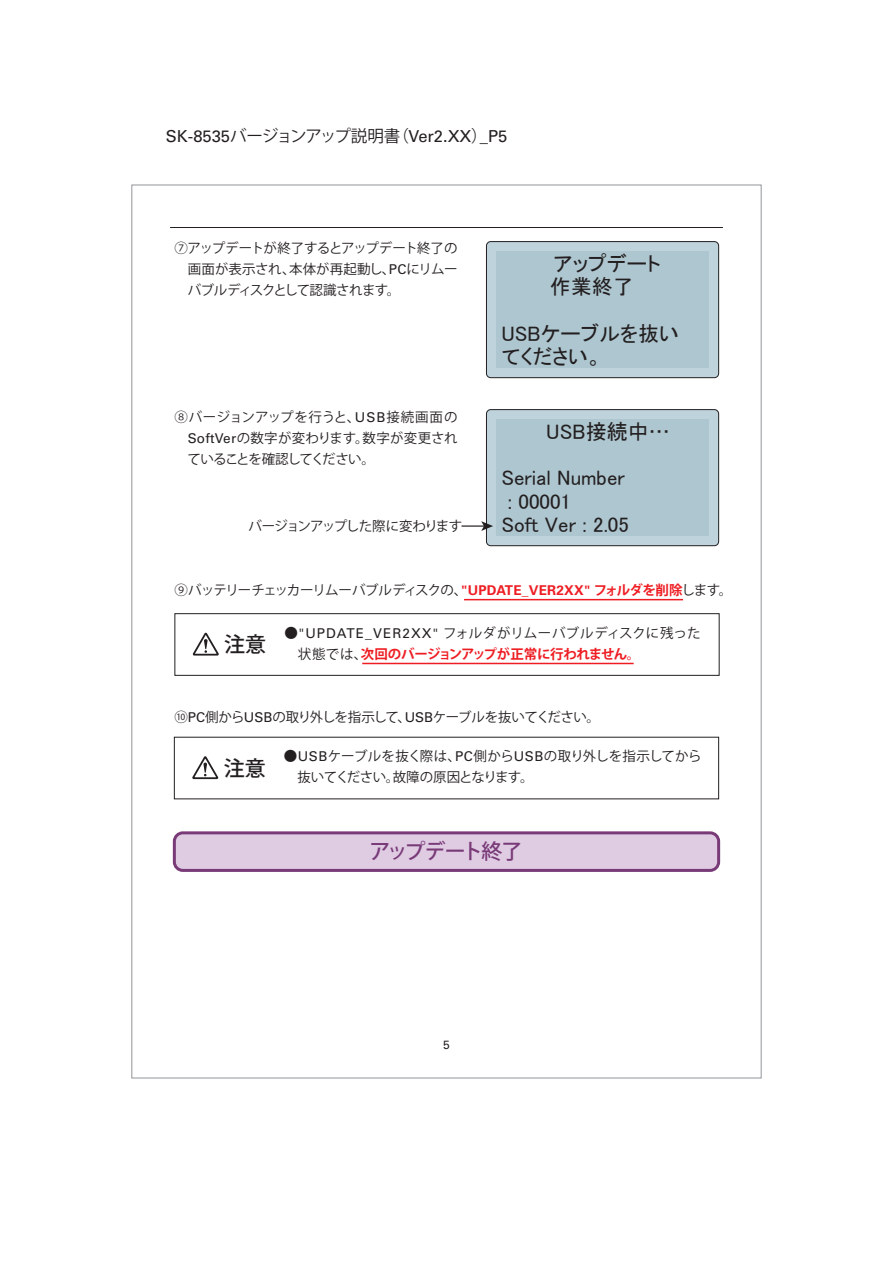
<style>
.page{position:relative;width:893px;height:1263px;background:#fff}
.page>*{position:absolute;margin:0;border:0;box-sizing:border-box;transform-origin:0 0}
.t1{font:21px/23.2px "MS P Gothic";color:#231f20}
.t2{font:500 21px "Koz Go Pro";letter-spacing:-.09em;color:#793a78}
.t3{font:500 21px "Koz Go Pro";color:#231f20}
.t4{font:16.5px "Univers";color:#231f20}
.t5{font:13.5px/21px "Koz Go Pro";letter-spacing:-.035em;color:#231f20;text-align:justify}
.t6{font:13.5px "Koz Go Pro";letter-spacing:-.075em;color:#231f20}
.t7{font:13.5px "Koz Go Pro";letter-spacing:.005em;color:#231f20}
.t8{font:700 13.5px "Koz Go Pro";letter-spacing:-.03em;color:#ee1d23}
.t9{font:13.5px "Koz Go Pro";letter-spacing:-.055em;color:#231f20}
.t10{font:12px "Univers";color:#231f20}
.s1{font-family:"Koz Go Pro"}
.s2{font-family:"Univers"}
.s3{font-family:"Univers";font-weight:700;color:#ee1d23}
.s4{font-weight:700;color:#ee1d23}
.s5{font-weight:400;color:#231f20}
</style>
<div class="page">
<div style="left:174px;top:833px;width:545px;height:37px;background:#dfcce3;border-radius:9px"></div>
<div style="left:173px;top:831px;width:547px;height:41px;border:3px solid #793a78;border-radius:9px"></div>
<svg style="left:192px;top:756px;width:27px;height:24px"></svg>
<div style="left:486px;top:410px;width:233px;height:136px;background:#bfd3dd;border-radius:4px"></div>
<div style="left:486px;top:409px;width:233px;height:137px;border:1px solid #231f20;border-radius:4px"></div>
<div style="left:496px;top:419px;width:213px;height:117px;background:#aec6d0"></div>
<hr style="left:461px;top:525px;width:24px;height:2px;background:#231f20">
<svg style="left:481px;top:521px;width:12px;height:10px"></svg>
<div style="left:175px;top:613px;width:544px;height:62px;border:1px solid #231f20"></div>
<svg style="left:192px;top:632px;width:27px;height:24px"></svg>
<hr style="left:464px;top:599px;width:219px;height:1px;background:#ee1d23">
<hr style="left:362px;top:663px;width:272px;height:1px;background:#ee1d23">
<hr style="left:170px;top:227px;width:553px;height:1px;background:#231f20">
<div style="left:486px;top:242px;width:233px;height:136px;background:#bfd3dd;border-radius:4px"></div>
<div style="left:486px;top:241px;width:233px;height:137px;border:1px solid #231f20;border-radius:4px"></div>
<div style="left:496px;top:251px;width:213px;height:117px;background:#aec6d0"></div>
<p class="t4" style="left:166px;top:127px;width:343px">SK-8535<span class="s1">バージョンアップ説明書（</span>Ver2.XX<span class="s1">）</span>_P5</p>
<p class="t5" style="left:188px;top:238px;width:271px;text-indent:-14px">⑦アップデートが終了するとアップデート終了の画面が表示され、本体が再起動し、<span class="s2">PC</span>にリムーバブルディスクとして認識されます。</p>
<h1 class="t1" style="left:501px;top:252px;width:161px;text-indent:38px">　アップデート　　　 作業終了</h1>
<h1 class="t1" style="left:501px;top:321px;width:179px">USBケーブルを抜いてください。</h1>
<p class="t5" style="left:187px;top:406px;width:272px;text-indent:-13px">⑧バージョンアップを行うと、<span class="s2">USB</span>接続画面の<span class="s2">SoftVer</span>の数字が変わります。数字が変更されていることを確認してください。</p>
<h1 class="t1" style="left:546px;top:420px;width:125px">USB接続中…</h1>
<h1 class="t1" style="left:508px;top:466px;width:118px;text-indent:-6px">Serial Number : 00001</h1>
<p class="t9" style="left:248px;top:518px;width:215px">バージョンアップした際に変わります</p>
<h1 class="t1" style="left:501px;top:513px;width:129px">Soft Ver : 2.05</h1>
<p class="t6" style="left:174px;top:581px;width:559px">⑨バッテリーチェッカーリムーバブルディスクの、<span class="s3">"UPDATE_VER2XX"</span> <span class="s4">フォルダを削除</span>します。</p>
<h1 class="t3" style="left:224px;top:631px;width:44px">注意</h1>
<p class="t7" style="left:284px;top:624px;width:418px">●<span class="s2">"UPDATE_VER2XX"</span> フォルダがリムーバブルディスクに残った</p>
<p class="t8" style="left:298px;top:645px;width:344px"><span class="s5">状態では、</span>次回のバージョンアップが正常に行われません。</p>
<p class="t5" style="left:174px;top:707px;width:427px">⑩<span class="s2">PC</span>側から<span class="s2">USB</span>の取り外しを指示して、<span class="s2">USB</span>ケーブルを抜いてください。</p>
<p class="t5" style="left:284px;top:746px;width:419px">●<span class="s2">USB</span>ケーブルを抜く際は、<span class="s2">PC</span>側から<span class="s2">USB</span>の取り外しを指示してから</p>
<h1 class="t3" style="left:224px;top:754px;width:44px">注意</h1>
<p class="t5" style="left:297px;top:767px;width:238px">抜いてください。故障の原因となります。</p>
<h1 class="t2" style="left:370px;top:838px;width:154px">アップデート終了</h1>
<p class="t10" style="left:443px;top:1038px;width:8px">5</p>
</div>
